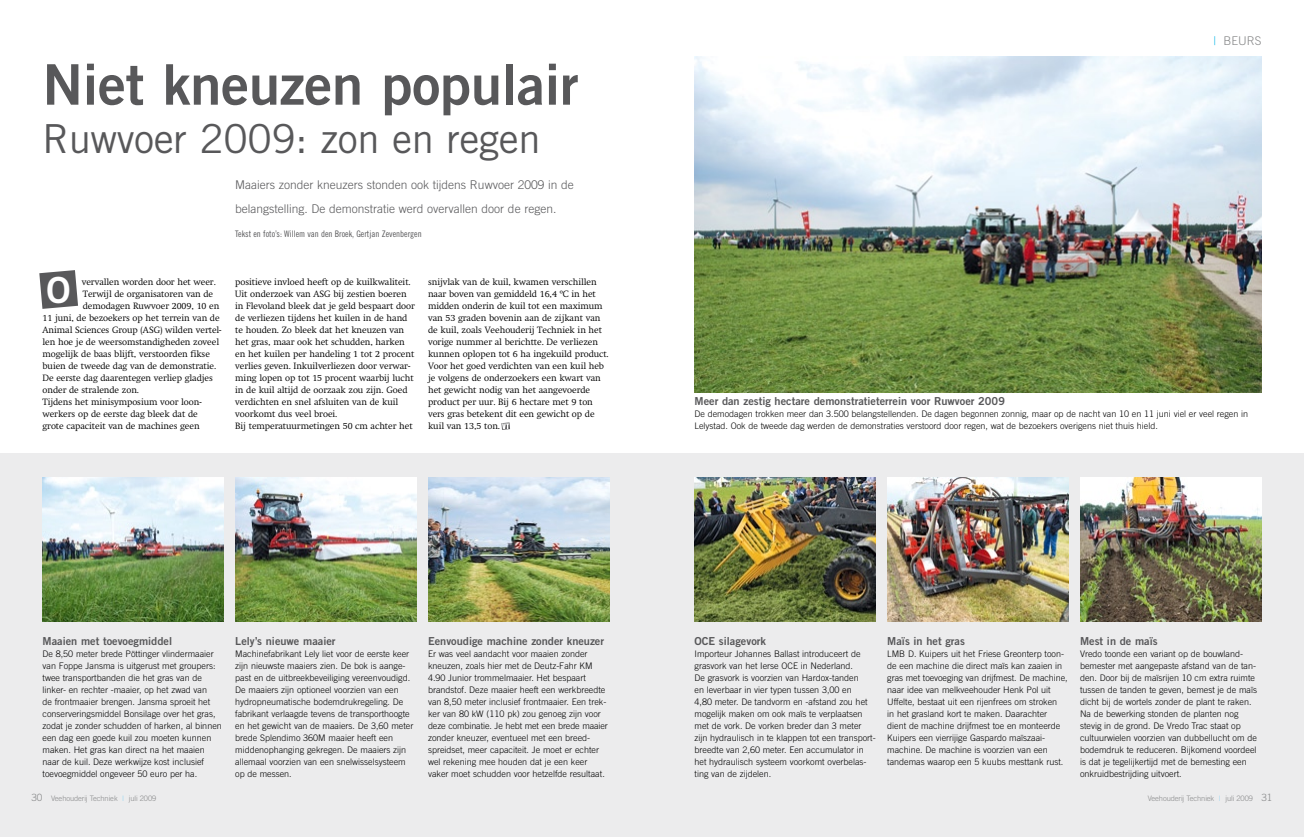
<style>
.page{position:relative;width:1304px;height:837px;background:#fff}
.page>*{position:absolute;margin:0;border:0;box-sizing:border-box;transform-origin:0 0}
.t1{font:56px "Trade Gothic LT Std Bd 2";letter-spacing:-.005em;color:#58585a}
.t2{font:40px "Trade Gothic LT Std";letter-spacing:-.01em;color:#58585a}
.t3{font:36px "Trade Gothic LT Std Bd 2";color:#fff}
.t4{font:300 12px/24px "Trade Gothic LT Std";color:#58585a}
.t5{font:300 12px "Trade Gothic LT Std";color:#878889}
.t6{font:11px "Trade Gothic LT Std Bd 2";color:#58585a}
.t7{font:300 9px/12px "Trade Gothic LT Std";color:#000}
.t8{font:300 9px/12px "Swift";letter-spacing:-.005em;color:#000}
.t9{font:9px "Trade Gothic LT Std Cn 18";color:#58585a}
.t10{font:300 7.5px "Trade Gothic LT Std";letter-spacing:-.01em;color:#878889}
.s1{font-size:10px}
.s2{font-weight:400;color:#9dd8f3}
.s3{color:#1dbbe9}
</style>
<div class="page">
<div style="left:0;top:453px;width:1304px;height:383px;background:#ececed"></div>
<img style="left:43px;top:477px;width:181px;height:144px">
<img style="left:235px;top:477px;width:182px;height:144px">
<img style="left:428px;top:477px;width:181px;height:144px">
<img style="left:887px;top:477px;width:182px;height:144px">
<img style="left:1080px;top:477px;width:181px;height:144px">
<img style="left:694px;top:477px;width:182px;height:144px">
<img style="left:694px;top:57px;width:567px;height:336px">
<svg style="left:501px;top:422px;width:9px;height:7px"></svg>
<svg style="left:39px;top:270px;width:39px;height:39px;background:#727274"></svg>
<h1 class="t1" style="left:43px;top:50px;width:538px">Niet kneuzen populair</h1>
<h2 class="t2" style="left:43px;top:114px;width:500px">Ruwvoer 2009: zon en regen</h2>
<h3 class="t4" style="left:235px;top:172px;width:340px">Maaiers zonder kneuzers stonden ook tijdens Ruwvoer 2009 in de belangstelling. De demonstratie werd overvallen door de regen.</h3>
<p class="t9" style="left:235px;top:228px;width:188px">Tekst en foto’s: Willem van den Broek, Gertjan Zevenbergen</p>
<h3 class="t3" style="left:47px;top:267px;width:26px">O</h3>
<p class="t8" style="left:82px;top:276px;width:136px">vervallen worden door het weer.</p>
<p class="t8" style="left:83px;top:288px;width:132px">Terwijl de organisatoren van de</p>
<p class="t8" style="left:83px;top:300px;width:138px">demodagen Ruwvoer 2009, 10 en</p>
<p class="t8" style="left:43px;top:312px;width:179px">11 juni, de bezoekers op het terrein van de</p>
<p class="t8" style="left:43px;top:324px;width:181px">Animal Sciences Group (ASG) wilden vertel-</p>
<p class="t8" style="left:43px;top:336px;width:178px">len hoe je de weersomstandigheden zoveel</p>
<p class="t8" style="left:43px;top:348px;width:169px">mogelijk de baas blijft, verstoorden fikse</p>
<p class="t8" style="left:43px;top:360px;width:175px">buien de tweede dag van de demonstratie.</p>
<p class="t8" style="left:43px;top:372px;width:172px">De eerste dag daarentegen verliep gladjes</p>
<p class="t8" style="left:43px;top:384px;width:98px">onder de stralende zon.</p>
<p class="t8" style="left:43px;top:396px;width:161px">Tijdens het minisymposium voor loon-</p>
<p class="t8" style="left:43px;top:408px;width:157px">werkers op de eerste dag bleek dat de</p>
<p class="t8" style="left:43px;top:420px;width:159px">grote capaciteit van de machines geen</p>
<p class="t8" style="left:235px;top:276px;width:181px">positieve invloed heeft op de kuilkwaliteit.<br>Uit onderzoek van ASG bij zestien boeren in Flevoland bleek dat je geld bespaart door de verliezen tijdens het kuilen in de hand te houden. Zo bleek dat het kneuzen van het gras, maar ook het schudden, harken en het kuilen per handeling 1 tot 2 procent verlies geven. Inkuilverliezen door verwar&shy;ming lopen op tot 15 procent waarbij lucht in de kuil altijd de oorzaak zou zijn. Goed verdichten en snel afsluiten van de kuil voorkomt dus veel broei.<br>Bij temperatuurmetingen 50 cm achter het</p>
<p class="t8" style="left:428px;top:276px;width:182px">snijvlak van de kuil, kwamen verschillen naar boven van gemiddeld 16,4 ºC in het midden onderin de kuil tot een maximum van 53 graden bovenin aan de zijkant van de kuil, zoals Veehouderij Techniek in het vorige nummer al berichtte. De verliezen kunnen oplopen tot 6 ha ingekuild product.<br>Voor het goed verdichten van een kuil heb je volgens de onderzoekers een kwart van het gewicht nodig van het aangevoerde product per uur. Bij 6 hectare met 9 ton vers gras betekent dit een gewicht op de kuil van 13,5 ton.</p>
<p class="t6" style="left:43px;top:634px;width:131px">Maaien met toevoegmiddel</p>
<p class="t7" style="left:43px;top:647px;width:181px">De 8,50 meter brede Pöttinger vlindermaaier van Foppe Jansma is uitgerust met groupers: twee transportbanden die het gras van de linker- en rechter -maaier, op het zwad van<br>de frontmaaier brengen. Jansma sproeit het conserveringsmiddel Bonsilage over het gras, zodat je zonder schudden of harken, al binnen een dag een goede kuil zou moeten kunnen maken. Het gras kan direct na het maaien naar de kuil. Deze werkwijze kost inclusief toevoegmiddel ongeveer 50 euro per ha.</p>
<p class="t10" style="left:31px;top:793px;width:126px"><span class="s1">30</span> Veehouderij Techniek <span class="s2">l</span> juli 2009</p>
<p class="t6" style="left:235px;top:634px;width:102px">Lely’s nieuwe maaier</p>
<p class="t7" style="left:235px;top:647px;width:180px">Machinefabrikant Lely liet voor de eerste keer zijn nieuwste maaiers zien. De bok is aange&shy;past en de uitbreekbeveiliging vereenvoudigd.<br>De maaiers zijn optioneel voorzien van een hydropneumatische bodemdrukregeling. De fabrikant verlaagde tevens de transporthoogte en het gewicht van de maaiers. De 3,60 meter brede Splendimo 360M maaier heeft een middenophanging gekregen. De maaiers zijn allemaal voorzien van een snelwisselsysteem op de messen.</p>
<p class="t6" style="left:428px;top:634px;width:178px">Eenvoudige machine zonder kneuzer</p>
<p class="t7" style="left:428px;top:647px;width:181px">Er was veel aandacht voor maaien zonder kneuzen, zoals hier met de Deutz-Fahr KM 4.90 Junior trommelmaaier. Het bespaart brandstof. Deze maaier heeft een werkbreedte van 8,50 meter inclusief frontmaaier. Een trek&shy;ker van 80 kW (110 pk) zou genoeg zijn voor deze combinatie. Je hebt met een brede maaier zonder kneuzer, eventueel met een breed&shy;spreidset, meer capaciteit. Je moet er echter wel rekening mee houden dat je een keer vaker moet schudden voor hetzelfde resultaat.</p>
<h3 class="t5" style="left:1213px;top:33px;width:19px"><span class="s3">|</span> beurs</h3>
<p class="t6" style="left:694px;top:394px;width:312px">Meer dan zestig hectare demonstratieterrein voor Ruwvoer 2009</p>
<p class="t7" style="left:694px;top:407px;width:555px">De demodagen trokken meer dan 3.500 belangstellenden. De dagen begonnen zonnig, maar op de nacht van 10 en 11 juni viel er veel regen in<br>Lelystad. Ook de tweede dag werden de demonstraties verstoord door regen, wat de bezoekers overigens niet thuis hield.</p>
<p class="t6" style="left:694px;top:634px;width:73px">OCE silagevork</p>
<p class="t7" style="left:694px;top:647px;width:183px">Importeur Johannes Ballast introduceert de grasvork van het Ierse OCE in Nederland.<br>De grasvork is voorzien van Hardox-tanden<br>en leverbaar in vier typen tussen 3,00 en<br>4,80 meter. De tandvorm en -afstand zou het mogelijk maken om ook maïs te verplaatsen met de vork. De vorken breder dan 3 meter zijn hydraulisch in te klappen tot een transport&shy;breedte van 2,60 meter. Een accumulator in het hydraulisch systeem voorkomt overbelas&shy;ting van de zijdelen.</p>
<p class="t6" style="left:887px;top:634px;width:79px">Maïs in het gras</p>
<p class="t7" style="left:887px;top:647px;width:182px">LMB D. Kuipers uit het Friese Greonterp toon&shy;de een machine die direct maïs kan zaaien in gras met toevoeging van drijfmest. De machine, naar idee van melkveehouder Henk Pol uit Uffelte, bestaat uit een rijenfrees om stroken<br>in het grasland kort te maken. Daarachter dient de machine drijfmest toe en monteerde Kuipers een vierrijige Gaspardo maïszaai&shy;machine. De machine is voorzien van een tandemas waarop een 5 kuubs mesttank rust.</p>
<p class="t6" style="left:1080px;top:634px;width:79px">Mest in de maïs</p>
<p class="t7" style="left:1080px;top:647px;width:179px">Vredo toonde een variant op de bouwland&shy;bemester met aangepaste afstand van de tan&shy;den. Door bij de maïsrijen 10 cm extra ruimte tussen de tanden te geven, bemest je de maïs dicht bij de wortels zonder de plant te raken.<br>Na de bewerking stonden de planten nog stevig in de grond. De Vredo Trac staat op cultuurwielen voorzien van dubbellucht om de bodemdruk te reduceren. Bijkomend voordeel is dat je tegelijkertijd met de bemesting een onkruidbestrijding uitvoert.</p>
<p class="t10" style="left:1148px;top:793px;width:126px">Veehouderij Techniek <span class="s2">l</span> juli 2009 <span class="s1">31</span></p>
</div>
